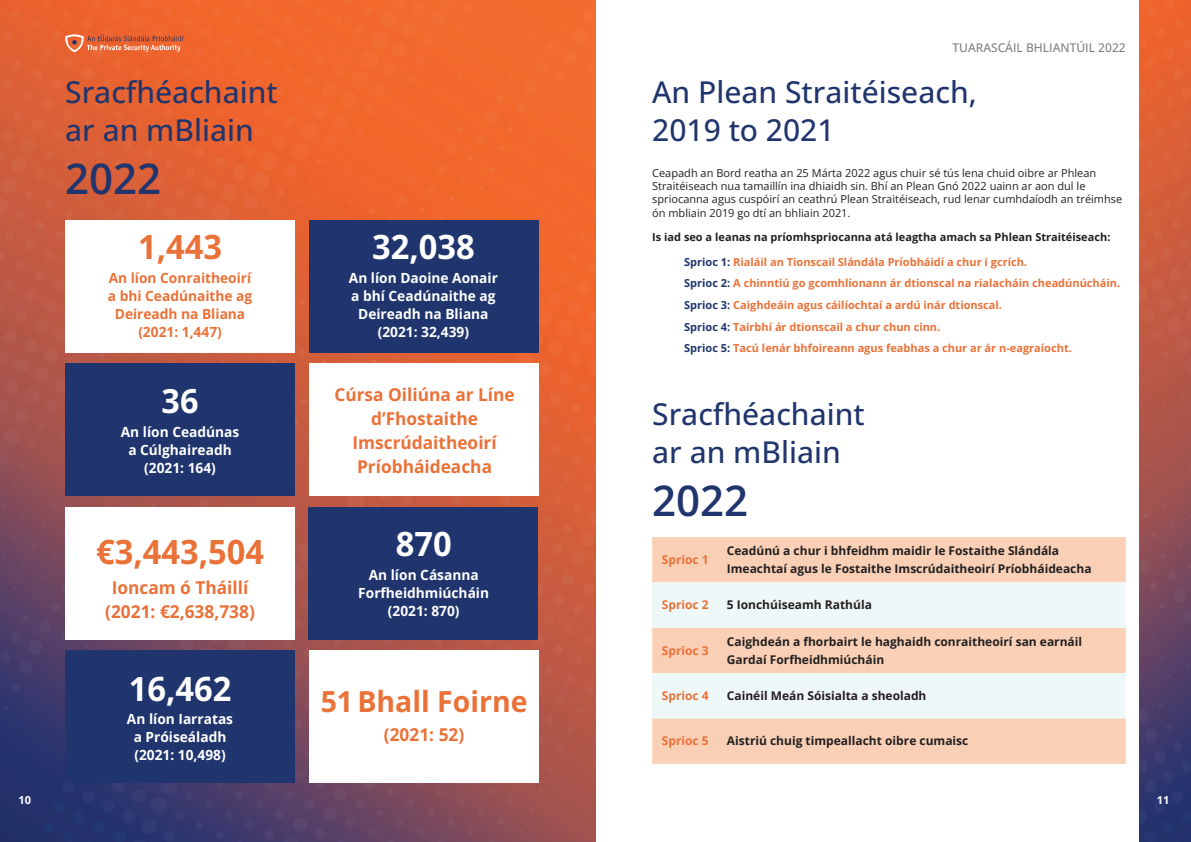
<style>
.page{position:relative;width:1191px;height:842px;background:#fff}
.page>*{position:absolute;margin:0;border:0;box-sizing:border-box;transform-origin:0 0}
.Heading_1{font:600 42px "Open Sans";color:#20356d}
.t1{font:700 33.3px "Open Sans";color:#ea7137}
.t2{font:700 33.3px "Open Sans";color:#fff}
.t3{font:700 33px "Open Sans";color:#fff}
.Heading_1-2{font:500 30px/38.1px "Open Sans";color:#20356d}
.t4{font:700 29px "Open Sans";color:#ea7137}
.t5{font:700 17.6px/24px "Open Sans";color:#ea7137;text-align:center}
.t6{font:700 14px/18px "Open Sans";color:#fff;text-align:center}
.t7{font:700 14px/18px "Open Sans";color:#ea7137;text-align:center}
.t8{font:700 12px/18px "Open Sans";color:#231f20}
.t9{font:700 12px "Open Sans";color:#ea7137}
.t10{font:500 12px "Open Sans";color:#808285}
.text{font:700 11px "Open Sans";color:#ea7137}
.text-2{font:11px/13.2px "Open Sans";color:#231f20}
.Heading_3_list{font:700 11px "Open Sans";color:#231f20}
.t11{font:700 11px "Open Sans";color:#fff}
.s1{color:#20356d}
</style>
<div class="page">
<img style="left:1140px;top:0;width:51px;height:842px">
<img style="left:0;top:0;width:595px;height:842px">
<svg style="left:65px;top:34px;width:119px;height:18px"></svg>
<div style="left:652px;top:537px;width:473px;height:227px;background:#f9d0b6"></div>
<svg style="left:652px;top:582px;width:473px;height:136px;fill:#eff8f9"></svg>
<div style="left:65px;top:220px;width:230px;height:132px;background:#fff"></div>
<div style="left:309px;top:220px;width:229px;height:132px;background:#20356d"></div>
<div style="left:65px;top:364px;width:230px;height:132px;background:#20356d"></div>
<div style="left:309px;top:364px;width:229px;height:132px;background:#fff"></div>
<div style="left:308px;top:507px;width:229px;height:132px;background:#20356d"></div>
<div style="left:65px;top:507px;width:230px;height:132px;background:#fff"></div>
<div style="left:65px;top:651px;width:230px;height:132px;background:#20356d"></div>
<div style="left:309px;top:651px;width:229px;height:132px;background:#fff"></div>
<p class="Heading_1-2" style="left:65px;top:72px;width:214px">Sracfhéachaint ar an mBliain</p>
<p class="Heading_1" style="left:65px;top:150px;width:98px">2022</p>
<p class="t1" style="left:138px;top:225px;width:86px">1,443</p>
<p class="t7" style="left:108px;top:269px;width:146px">An líon Conraitheoirí a bhi Ceadúnaithe ag<br>Deireadh na Bliana (2021: 1,447)</p>
<p class="t3" style="left:162px;top:378px;width:38px">36</p>
<p class="t6" style="left:121px;top:422px;width:120px">An líon Ceadúnas a Cúlghaireadh</p>
<p class="t6" style="left:144px;top:458px;width:73px">(2021: 164)</p>
<p class="t1" style="left:96px;top:529px;width:170px">€3,443,504</p>
<p class="t5" style="left:112px;top:575px;width:138px">Ioncam ó Tháillí</p>
<p class="t5" style="left:105px;top:599px;width:151px">(2021: €2,638,738)</p>
<p class="t2" style="left:129px;top:666px;width:104px">16,462</p>
<p class="t6" style="left:127px;top:710px;width:108px">An líon Iarratas a Próiseáladh</p>
<p class="t6" style="left:134px;top:746px;width:93px">(2021: 10,498)</p>
<p class="t2" style="left:372px;top:224px;width:104px">32,038</p>
<p class="t6" style="left:349px;top:268px;width:150px">An líon Daoine Aonair a bhí Ceadúnaithe ag<br>Deireadh na Bliana (2021: 32,439)</p>
<p class="t5" style="left:334px;top:382px;width:182px">Cúrsa Oiliúna ar Líne d’Fhostaithe<br>Imscrúdaitheoirí<br>Príobháideacha</p>
<p class="t2" style="left:396px;top:521px;width:58px">870</p>
<p class="t6" style="left:358px;top:565px;width:132px">An líon Cásanna<br>Forfheidhmiúcháin (2021: 870)</p>
<p class="t4" style="left:321px;top:681px;width:208px">51Bhall Foirne</p>
<p class="t5" style="left:384px;top:722px;width:82px">(2021: 52)</p>
<p class="t10" style="left:952px;top:39px;width:175px">TUARASCÁIL BHLIANTÚIL 2022</p>
<p class="Heading_1-2" style="left:652px;top:72px;width:326px">An Plean Straitéiseach,<br>2019 to 2021</p>
<p class="text-2" style="left:652px;top:166px;width:471px">Ceapadh an Bord reatha an 25 Márta 2022 agus chuir sé tús lena chuid oibre ar Phlean Straitéiseach nua tamaillín ina dhiaidh sin. Bhí an Plean Gnó 2022 uainn ar aon dul le spriocanna agus cuspóirí an ceathrú Plean Straitéiseach, rud lenar cumhdaíodh an tréimhse ón mbliain 2019 go dtí an bhliain 2021.</p>
<p class="Heading_3_list" style="left:652px;top:230px;width:460px">Is iad seo a leanas na príomhspriocanna atá leagtha amach sa Phlean Straitéiseach:</p>
<p class="text" style="left:684px;top:254px;width:344px"><span class="s1">Sprioc 1:</span> Rialáil an Tionscail Slándála Príobháidí a chur i gcrích.</p>
<p class="text" style="left:684px;top:276px;width:437px"><span class="s1">Sprioc 2:</span> A chinntiú go gcomhlíonann ár dtionscal na rialacháin cheadúnúcháin.</p>
<p class="text" style="left:684px;top:297px;width:319px"><span class="s1">Sprioc 3:</span> Caighdeáin agus cáilíochtaí a ardú inár dtionscal.</p>
<p class="text" style="left:684px;top:319px;width:257px"><span class="s1">Sprioc 4:</span> Tairbhí ár dtionscail a chur chun cinn.</p>
<p class="text" style="left:684px;top:341px;width:389px"><span class="s1">Sprioc 5:</span> Tacú lenár bhfoireann agus feabhas a chur ar ár n-eagraíocht.</p>
<p class="Heading_1-2" style="left:652px;top:394px;width:214px">Sracfhéachaint ar an mBliain</p>
<p class="Heading_1" style="left:652px;top:472px;width:98px">2022</p>
<p class="t9" style="left:662px;top:551px;width:48px">Sprioc 1</p>
<p class="t8" style="left:727px;top:541px;width:366px">Ceadúnú a chur i bhfeidhm maidir le Fostaithe Slándála<br>Imeachtaí agus le Fostaithe Imscrúdaitheoirí Príobháideacha</p>
<p class="t9" style="left:662px;top:597px;width:48px">Sprioc 2</p>
<p class="t8" style="left:727px;top:596px;width:147px">5 Ionchúiseamh Rathúla</p>
<p class="t9" style="left:662px;top:642px;width:48px">Sprioc 3</p>
<p class="t8" style="left:727px;top:632px;width:357px">Caighdeán a fhorbairt le haghaidh conraitheoirí san earnáil<br>Gardaí Forfheidhmiúcháin</p>
<p class="t9" style="left:662px;top:687px;width:48px">Sprioc 4</p>
<p class="t8" style="left:727px;top:686px;width:201px">Cainéil Meán Sóisialta a sheoladh</p>
<p class="t9" style="left:662px;top:733px;width:48px">Sprioc 5</p>
<p class="t8" style="left:727px;top:732px;width:243px">Aistriú chuig timpeallacht oibre cumaisc</p>
<p class="t11" style="left:19px;top:793px;width:14px">10</p>
<p class="t11" style="left:1157px;top:793px;width:14px">11</p>
</div>
